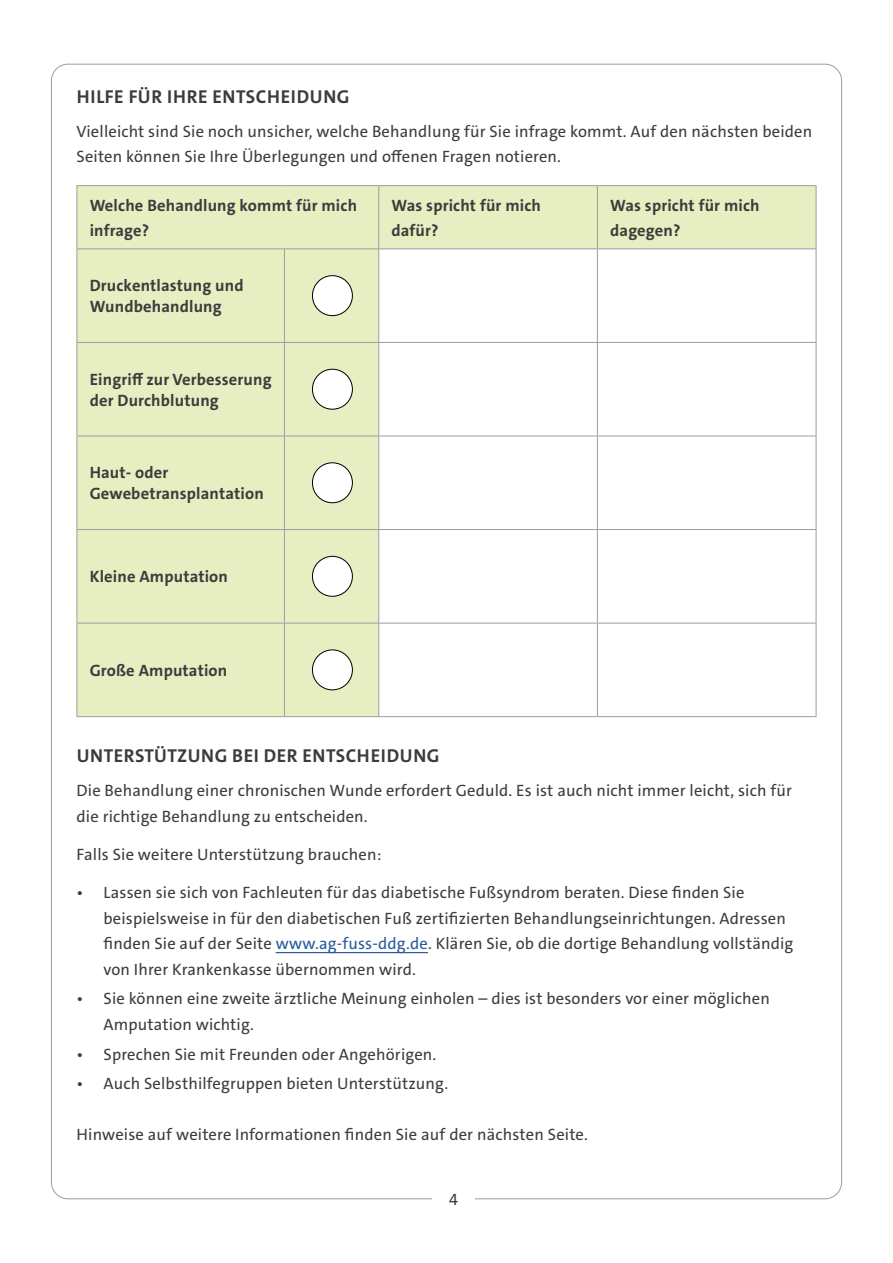
<style>
.page{position:relative;width:893px;height:1263px;background:#fff}
.page>*{position:absolute;margin:0;border:0;box-sizing:border-box;transform-origin:0 0}
.t1{font:700 18.75px "The Sans C4 s";letter-spacing:.03em;color:#3c3c3b}
.t2{font:16.5px/25.5px "The Sans C4 s";letter-spacing:.01em;color:#3c3c3b}
.t3{font:700 16.5px/25.5px "The Sans C4 s";letter-spacing:.01em;color:#3c3c3b}
.s1{color:#275b9b}
</style>
<div class="page">
<hr style="left:276px;top:952px;width:152px;height:1px;background:#275b9b">
<svg style="left:78px;top:186px;width:738px;height:530px"></svg>
<hr style="left:77px;top:185px;width:207px;height:1px;background:#9d9d9c">
<hr style="left:77px;top:186px;width:1px;height:62px;background:#9d9d9c">
<hr style="left:284px;top:185px;width:95px;height:1px;background:#9d9d9c">
<hr style="left:379px;top:185px;width:218px;height:1px;background:#9d9d9c">
<hr style="left:378px;top:186px;width:1px;height:62px;background:#9d9d9c">
<hr style="left:597px;top:185px;width:219px;height:1px;background:#9d9d9c">
<hr style="left:597px;top:186px;width:1px;height:62px;background:#9d9d9c">
<hr style="left:816px;top:186px;width:1px;height:62px;background:#9d9d9c">
<hr style="left:77px;top:248px;width:207px;height:1px;background:#9d9d9c">
<hr style="left:77px;top:249px;width:1px;height:93px;background:#9d9d9c">
<hr style="left:284px;top:248px;width:95px;height:1px;background:#9d9d9c">
<hr style="left:284px;top:249px;width:1px;height:93px;background:#9d9d9c">
<hr style="left:379px;top:248px;width:218px;height:1px;background:#9d9d9c">
<hr style="left:378px;top:249px;width:1px;height:93px;background:#9d9d9c">
<hr style="left:597px;top:248px;width:219px;height:1px;background:#9d9d9c">
<hr style="left:597px;top:249px;width:1px;height:93px;background:#9d9d9c">
<hr style="left:816px;top:249px;width:1px;height:93px;background:#9d9d9c">
<hr style="left:77px;top:342px;width:207px;height:1px;background:#9d9d9c">
<hr style="left:77px;top:343px;width:1px;height:93px;background:#9d9d9c">
<hr style="left:284px;top:342px;width:95px;height:1px;background:#9d9d9c">
<hr style="left:284px;top:343px;width:1px;height:93px;background:#9d9d9c">
<hr style="left:379px;top:342px;width:218px;height:1px;background:#9d9d9c">
<hr style="left:378px;top:343px;width:1px;height:93px;background:#9d9d9c">
<hr style="left:597px;top:342px;width:219px;height:1px;background:#9d9d9c">
<hr style="left:597px;top:343px;width:1px;height:93px;background:#9d9d9c">
<hr style="left:816px;top:343px;width:1px;height:93px;background:#9d9d9c">
<hr style="left:77px;top:436px;width:207px;height:1px;background:#9d9d9c">
<hr style="left:77px;top:436px;width:1px;height:93px;background:#9d9d9c">
<hr style="left:284px;top:436px;width:95px;height:1px;background:#9d9d9c">
<hr style="left:284px;top:436px;width:1px;height:93px;background:#9d9d9c">
<hr style="left:379px;top:436px;width:218px;height:1px;background:#9d9d9c">
<hr style="left:378px;top:436px;width:1px;height:93px;background:#9d9d9c">
<hr style="left:597px;top:436px;width:219px;height:1px;background:#9d9d9c">
<hr style="left:597px;top:436px;width:1px;height:93px;background:#9d9d9c">
<hr style="left:816px;top:436px;width:1px;height:93px;background:#9d9d9c">
<hr style="left:77px;top:529px;width:207px;height:1px;background:#9d9d9c">
<hr style="left:77px;top:530px;width:1px;height:93px;background:#9d9d9c">
<hr style="left:284px;top:529px;width:95px;height:1px;background:#9d9d9c">
<hr style="left:284px;top:530px;width:1px;height:93px;background:#9d9d9c">
<hr style="left:379px;top:529px;width:218px;height:1px;background:#9d9d9c">
<hr style="left:378px;top:530px;width:1px;height:93px;background:#9d9d9c">
<hr style="left:597px;top:529px;width:219px;height:1px;background:#9d9d9c">
<hr style="left:597px;top:530px;width:1px;height:93px;background:#9d9d9c">
<hr style="left:816px;top:530px;width:1px;height:93px;background:#9d9d9c">
<hr style="left:77px;top:623px;width:207px;height:1px;background:#9d9d9c">
<hr style="left:77px;top:623px;width:1px;height:93px;background:#9d9d9c">
<hr style="left:284px;top:623px;width:95px;height:1px;background:#9d9d9c">
<hr style="left:284px;top:623px;width:1px;height:93px;background:#9d9d9c">
<hr style="left:379px;top:623px;width:218px;height:1px;background:#9d9d9c">
<hr style="left:378px;top:623px;width:1px;height:93px;background:#9d9d9c">
<hr style="left:597px;top:623px;width:219px;height:1px;background:#9d9d9c">
<hr style="left:597px;top:623px;width:1px;height:93px;background:#9d9d9c">
<hr style="left:816px;top:623px;width:1px;height:93px;background:#9d9d9c">
<hr style="left:77px;top:716px;width:207px;height:1px;background:#9d9d9c">
<hr style="left:284px;top:716px;width:95px;height:1px;background:#9d9d9c">
<hr style="left:379px;top:716px;width:218px;height:1px;background:#9d9d9c">
<hr style="left:597px;top:716px;width:219px;height:1px;background:#9d9d9c">
<div style="left:312px;top:276px;width:40px;height:40px;background:#fff;border-radius:50%"></div>
<div style="left:312px;top:275px;width:41px;height:41px;border:1px solid #000;border-radius:50%"></div>
<div style="left:312px;top:369px;width:40px;height:40px;background:#fff;border-radius:50%"></div>
<div style="left:312px;top:369px;width:41px;height:41px;border:1px solid #000;border-radius:50%"></div>
<div style="left:312px;top:463px;width:40px;height:40px;background:#fff;border-radius:50%"></div>
<div style="left:312px;top:462px;width:41px;height:41px;border:1px solid #000;border-radius:50%"></div>
<div style="left:312px;top:556px;width:40px;height:40px;background:#fff;border-radius:50%"></div>
<div style="left:312px;top:556px;width:41px;height:41px;border:1px solid #000;border-radius:50%"></div>
<div style="left:312px;top:650px;width:40px;height:40px;background:#fff;border-radius:50%"></div>
<div style="left:312px;top:649px;width:41px;height:41px;border:1px solid #000;border-radius:50%"></div>
<p class="t1" style="left:77px;top:84px;width:274px">HILFE FÜR IHRE ENTSCHEIDUNG</p>
<p class="t2" style="left:77px;top:119px;width:737px">Vielleicht sind Sie noch unsicher, welche Behandlung für Sie infrage kommt. Auf den nächsten beiden<br>Seiten können Sie Ihre Überlegungen und offenen Fragen notieren.</p>
<p class="t3" style="left:90px;top:192px;width:269px">Welche Behandlung kommt für mich infrage?</p>
<p class="t3" style="left:392px;top:192px;width:151px">Was spricht für mich dafür?</p>
<p class="t3" style="left:610px;top:192px;width:151px">Was spricht für mich dagegen?</p>
<p class="t3" style="left:90px;top:275px;width:155px;line-height:21px">Druckentlastung und<br>Wundbehandlung</p>
<p class="t3" style="left:90px;top:369px;width:183px;line-height:21px">Eingriff zur Verbesserung der Durchblutung</p>
<p class="t3" style="left:90px;top:462px;width:176px;line-height:21px">Haut- oder<br>Gewebetransplantation</p>
<p class="t3" style="left:90px;top:564px;width:140px">Kleine Amputation</p>
<p class="t3" style="left:90px;top:658px;width:139px">Große Amputation</p>
<p class="t1" style="left:77px;top:744px;width:364px">UNTERSTÜTZUNG BEI DER ENTSCHEIDUNG</p>
<p class="t2" style="left:77px;top:778px;width:717px">Die Behandlung einer chronischen Wunde erfordert Geduld. Es ist auch nicht immer leicht, sich für die richtige Behandlung zu entscheiden.</p>
<p class="t2" style="left:77px;top:842px;width:306px">Falls Sie weitere Unterstützung brauchen:</p>
<p class="t2" style="left:104px;top:880px;width:691px;text-indent:-27px">• Lassen sie sich von Fachleuten für das diabetische Fußsyndrom beraten. Diese finden Sie beispielsweise in für den diabetischen Fuß zertifizierten Behandlungseinrichtungen. Adressen finden Sie auf der Seite <span class="s1">www.ag-fuss-ddg.de</span>. Klären Sie, ob die dortige Behandlung vollständig von Ihrer Krankenkasse übernommen wird.</p>
<p class="t2" style="left:104px;top:986px;width:668px;text-indent:-27px">• Sie können eine zweite ärztliche Meinung einholen – dies ist besonders vor einer möglichen<br>Amputation wichtig.</p>
<p class="t2" style="left:77px;top:1041px;width:361px">• Sprechen Sie mit Freunden oder Angehörigen.</p>
<p class="t2" style="left:77px;top:1071px;width:373px">• Auch Selbsthilfegruppen bieten Unterstützung.</p>
<p class="t2" style="left:77px;top:1122px;width:513px">Hinweise auf weitere Informationen finden Sie auf der nächsten Seite.</p>
<p class="t2" style="left:449px;top:1187px;width:11px">4</p>
</div>
